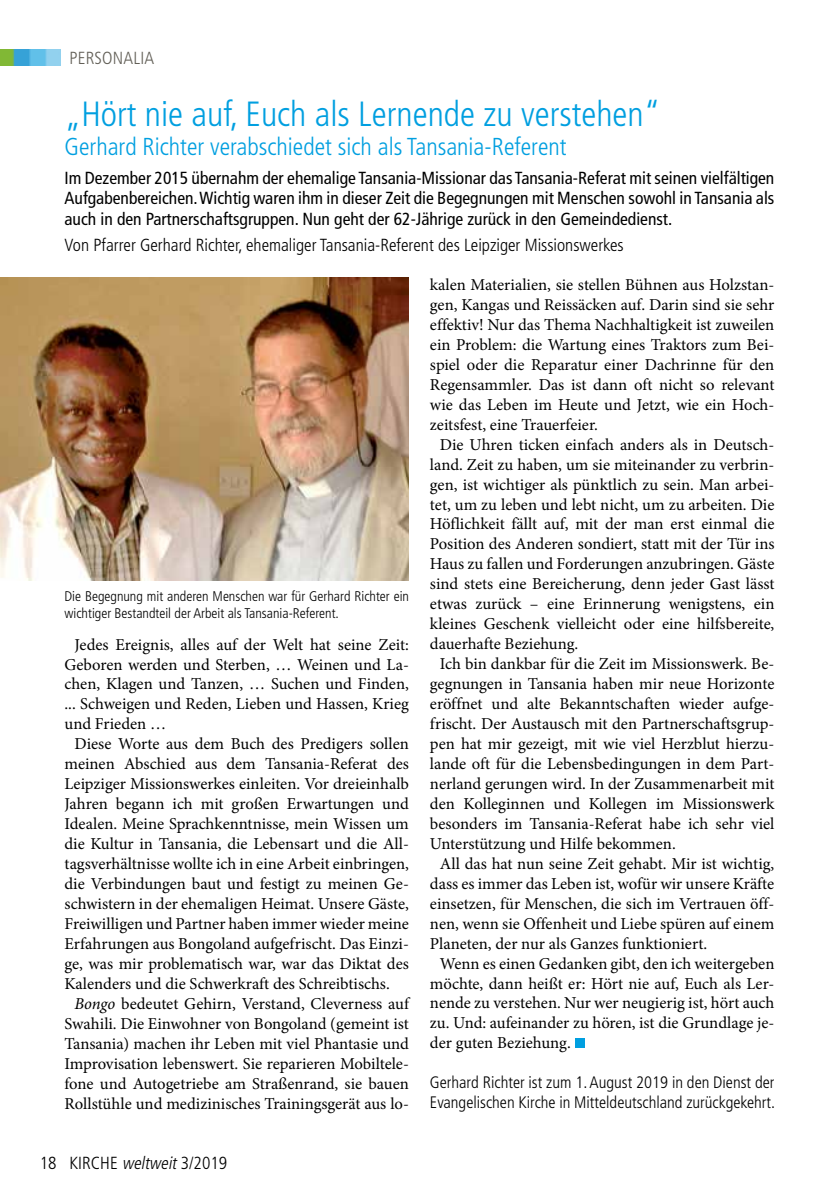
<style>
.page{position:relative;width:834px;height:1191px;background:#fff}
.page>*{position:absolute;margin:0;border:0;box-sizing:border-box;transform-origin:0 0}
.t1{font:300 condensed 35px "Frutiger";color:#009fe0}
.t2{font:300 condensed 24.5px "Frutiger";color:#009fe0}
.t3{font:condensed 17.5px/20.1px "Frutiger";color:#000;text-align:justify}
.t4{font:300 condensed 17.5px "Frutiger";color:#000}
.t5{font:300 condensed 17.5px "Frutiger";letter-spacing:.01em;color:#625f57}
.t6{font:16.62px "Minion Pro";color:#000}
.t7{font:300 condensed 16.62px/19.9px "Frutiger";color:#000}
.t8{font:300 condensed 14px/16.8px "Frutiger";color:#000}
.s1{font-style:italic}
</style>
<div class="page">
<img style="left:0;top:50px;width:61px;height:15px">
<div style="left:574px;top:1038px;width:10px;height:10px;background:#009fe0"></div>
<img style="left:0;top:278px;width:409px;height:302px">
<p class="t5" style="left:69px;top:48px;width:86px">Personalia</p>
<h1 class="t1" style="left:64px;top:94px;width:597px">„Hört nie auf, Euch als Lernende zu verstehen“</h1>
<h2 class="t2" style="left:64px;top:132px;width:503px">Gerhard Richter verabschiedet sich als Tansania-Referent</h2>
<p class="t3" style="left:64px;top:168px;width:711px">Im Dezember 2015 übernahm der ehemalige Tansania-Missionar das Tansania-Referat mit seinen vielfältigen Aufgabenbereichen. Wichtig waren ihm in dieser Zeit die Begegnungen mit Menschen sowohl in Tansania als auch in den Partnerschaftsgruppen. Nun geht der 62-Jährige zurück in den Gemeindedienst.</p>
<p class="t4" style="left:64px;top:235px;width:560px">Von Pfarrer Gerhard Richter, ehemaliger Tansania-Referent des Leipziger Missionswerkes</p>
<p class="t8" style="left:64px;top:588px;width:346px">Die Begegnung mit anderen Menschen war für Gerhard Richter ein wichtiger Bestandteil der Arbeit als Tansania-Referent.</p>
<p class="t6" style="left:74px;top:633px;width:336px">Jedes Ereignis, alles auf der Welt hat seine Zeit:</p>
<p class="t6" style="left:64px;top:653px;width:346px">Geboren werden und Sterben, … Weinen und La-</p>
<p class="t6" style="left:64px;top:673px;width:346px">chen, Klagen und Tanzen, … Suchen und Finden,</p>
<p class="t6" style="left:64px;top:693px;width:346px">... Schweigen und Reden, Lieben und Hassen, Krieg</p>
<p class="t6" style="left:64px;top:713px;width:103px">und Frieden …</p>
<p class="t6" style="left:74px;top:733px;width:336px">Diese Worte aus dem Buch des Predigers sollen</p>
<p class="t6" style="left:64px;top:753px;width:346px">meinen Abschied aus dem Tansania-Referat des</p>
<p class="t6" style="left:64px;top:773px;width:346px">Leipziger Missionswerkes einleiten. Vor dreieinhalb</p>
<p class="t6" style="left:64px;top:792px;width:346px">Jahren begann ich mit großen Erwartungen und</p>
<p class="t6" style="left:64px;top:812px;width:346px">Idealen. Meine Sprachkenntnisse, mein Wissen um</p>
<p class="t6" style="left:64px;top:832px;width:346px">die Kultur in Tansania, die Lebensart und die All-</p>
<p class="t6" style="left:64px;top:852px;width:346px">tagsverhältnisse wollte ich in eine Arbeit einbringen,</p>
<p class="t6" style="left:64px;top:872px;width:346px">die Verbindungen baut und festigt zu meinen Ge-</p>
<p class="t6" style="left:64px;top:892px;width:346px">schwistern in der ehemaligen Heimat. Unsere Gäste,</p>
<p class="t6" style="left:64px;top:912px;width:346px">Freiwilligen und Partner haben immer wieder meine</p>
<p class="t6" style="left:64px;top:932px;width:346px">Erfahrungen aus Bongoland aufgefrischt. Das Einzi-</p>
<p class="t6" style="left:64px;top:952px;width:346px">ge, was mir problematisch war, war das Diktat des</p>
<p class="t6" style="left:64px;top:972px;width:327px">Kalenders und die Schwerkraft des Schreibtischs.</p>
<p class="t6" style="left:74px;top:992px;width:336px"><span class="s1">Bongo</span> bedeutet Gehirn, Verstand, Cleverness auf</p>
<p class="t6" style="left:64px;top:1012px;width:346px">Swahili. Die Einwohner von Bongoland (gemeint ist</p>
<p class="t6" style="left:64px;top:1032px;width:346px">Tansania) machen ihr Leben mit viel Phantasie und</p>
<p class="t6" style="left:64px;top:1052px;width:346px">Improvisation lebenswert. Sie reparieren Mobiltele-</p>
<p class="t6" style="left:64px;top:1072px;width:346px">fone und Autogetriebe am Straßenrand, sie bauen</p>
<p class="t6" style="left:64px;top:1092px;width:346px">Rollstühle und medizinisches Trainingsgerät aus lo-</p>
<p class="t4" style="left:40px;top:1153px;width:189px">18 KIRCHE <span class="s1">weltweit</span>3/2019</p>
<p class="t6" style="left:430px;top:273px;width:346px">kalen Materialien, sie stellen Bühnen aus Holzstan-</p>
<p class="t6" style="left:430px;top:293px;width:346px">gen, Kangas und Reissäcken auf. Darin sind sie sehr</p>
<p class="t6" style="left:430px;top:313px;width:346px">effektiv! Nur das Thema Nachhaltigkeit ist zuweilen</p>
<p class="t6" style="left:430px;top:333px;width:346px">ein Problem: die Wartung eines Traktors zum Bei-</p>
<p class="t6" style="left:430px;top:353px;width:346px">spiel oder die Reparatur einer Dachrinne für den</p>
<p class="t6" style="left:430px;top:373px;width:346px">Regensammler. Das ist dann oft nicht so relevant</p>
<p class="t6" style="left:430px;top:393px;width:346px">wie das Leben im Heute und Jetzt, wie ein Hoch-</p>
<p class="t6" style="left:430px;top:413px;width:169px">zeitsfest, eine Trauerfeier.</p>
<p class="t6" style="left:440px;top:433px;width:336px">Die Uhren ticken einfach anders als in Deutsch-</p>
<p class="t6" style="left:430px;top:453px;width:346px">land. Zeit zu haben, um sie miteinander zu verbrin-</p>
<p class="t6" style="left:430px;top:473px;width:346px">gen, ist wichtiger als pünktlich zu sein. Man arbei-</p>
<p class="t6" style="left:430px;top:493px;width:346px">tet, um zu leben und lebt nicht, um zu arbeiten. Die</p>
<p class="t6" style="left:430px;top:513px;width:346px">Höflichkeit fällt auf, mit der man erst einmal die</p>
<p class="t6" style="left:430px;top:533px;width:346px">Position des Anderen sondiert, statt mit der Tür ins</p>
<p class="t6" style="left:430px;top:553px;width:346px">Haus zu fallen und Forderungen anzubringen. Gäste</p>
<p class="t6" style="left:430px;top:573px;width:346px">sind stets eine Bereicherung, denn jeder Gast lässt</p>
<p class="t6" style="left:430px;top:593px;width:346px">etwas zurück – eine Erinnerung wenigstens, ein</p>
<p class="t6" style="left:430px;top:613px;width:346px">kleines Geschenk vielleicht oder eine hilfsbereite,</p>
<p class="t6" style="left:430px;top:633px;width:150px">dauerhafte Beziehung.</p>
<p class="t6" style="left:440px;top:652px;width:336px">Ich bin dankbar für die Zeit im Missionswerk. Be-</p>
<p class="t6" style="left:430px;top:672px;width:346px">gegnungen in Tansania haben mir neue Horizonte</p>
<p class="t6" style="left:430px;top:692px;width:346px">eröffnet und alte Bekanntschaften wieder aufge-</p>
<p class="t6" style="left:430px;top:712px;width:346px">frischt. Der Austausch mit den Partnerschaftsgrup-</p>
<p class="t6" style="left:430px;top:732px;width:346px">pen hat mir gezeigt, mit wie viel Herzblut hierzu-</p>
<p class="t6" style="left:430px;top:752px;width:346px">lande oft für die Lebensbedingungen in dem Part-</p>
<p class="t6" style="left:430px;top:772px;width:346px">nerland gerungen wird. In der Zusammenarbeit mit</p>
<p class="t6" style="left:430px;top:792px;width:346px">den Kolleginnen und Kollegen im Missionswerk</p>
<p class="t6" style="left:430px;top:812px;width:346px">besonders im Tansania-Referat habe ich sehr viel</p>
<p class="t6" style="left:430px;top:832px;width:247px">Unterstützung und Hilfe bekommen.</p>
<p class="t6" style="left:440px;top:852px;width:336px">All das hat nun seine Zeit gehabt. Mir ist wichtig,</p>
<p class="t6" style="left:430px;top:872px;width:346px">dass es immer das Leben ist, wofür wir unsere Kräfte</p>
<p class="t6" style="left:430px;top:892px;width:346px">einsetzen, für Menschen, die sich im Vertrauen öff-</p>
<p class="t6" style="left:430px;top:912px;width:346px">nen, wenn sie Offenheit und Liebe spüren auf einem</p>
<p class="t6" style="left:430px;top:932px;width:279px">Planeten, der nur als Ganzes funktioniert.</p>
<p class="t6" style="left:440px;top:952px;width:336px">Wenn es einen Gedanken gibt, den ich weitergeben</p>
<p class="t6" style="left:430px;top:972px;width:346px">möchte, dann heißt er: Hört nie auf, Euch als Ler-</p>
<p class="t6" style="left:430px;top:992px;width:346px">nende zu verstehen. Nur wer neugierig ist, hört auch</p>
<p class="t6" style="left:430px;top:1012px;width:346px">zu. Und: aufeinander zu hören, ist die Grundlage je-</p>
<p class="t6" style="left:430px;top:1032px;width:142px">der guten Beziehung.</p>
<p class="t7" style="left:430px;top:1072px;width:346px">Gerhard Richter ist zum 1. August 2019 in den Dienst der<br>Evangelischen Kirche in Mitteldeutschland zurückgekehrt.</p>
</div>
